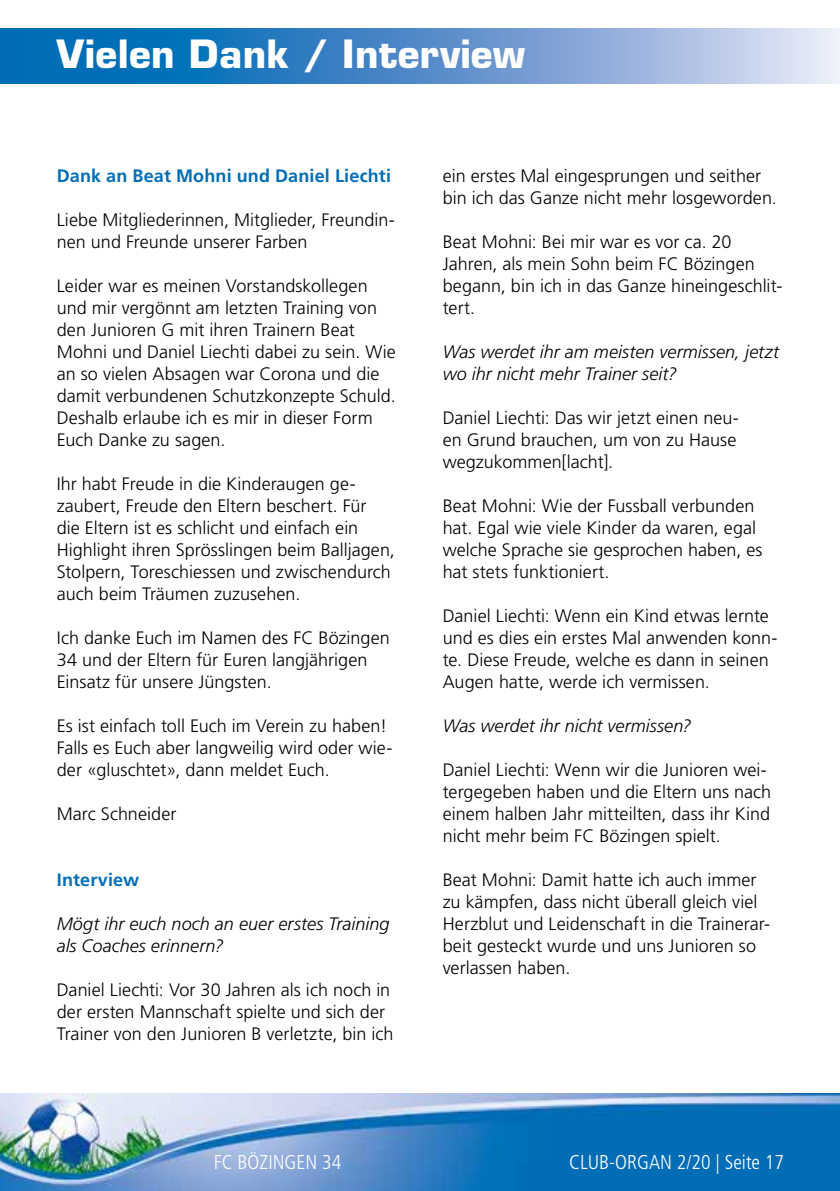
<style>
.page{position:relative;width:840px;height:1191px;background:#fff}
.page>*{position:absolute;margin:0;border:0;box-sizing:border-box;transform-origin:0 0}
.t1{font:700 38px "Eurostile LT Std";letter-spacing:.01em;color:#fff}
.t2{font:300 condensed 20px "Frutiger LT Std";color:#fff}
.t3{font:300 18px/22px "Frutiger LT Std";color:#000}
.t4{font:italic 300 18px/22px "Frutiger LT Std";color:#000}
.t5{font:700 18px "Frutiger LT Std";letter-spacing:.01em;color:#006db6}
</style>
<div class="page">
<img style="left:0;top:1093px;width:839px;height:98px">
<svg style="left:0;top:28px;width:839px;height:56px;background:#5a96cd"></svg>
<h1 class="t1" style="left:57px;top:31px;width:469px">Vielen Dank / Interview</h1>
<p class="t5" style="left:57px;top:165px;width:336px">Dank an Beat Mohni und Daniel Liechti</p>
<p class="t3" style="left:57px;top:209px;width:339px">Liebe Mitgliederinnen, Mitglieder, Freundin&shy;nen und Freunde unserer Farben</p>
<p class="t3" style="left:57px;top:275px;width:340px">Leider war es meinen Vorstandskollegen und mir vergönnt am letzten Training von den Junioren G mit ihren Trainern Beat Mohni und Daniel Liechti dabei zu sein. Wie an so vielen Absagen war Corona und die damit verbundenen Schutzkonzepte Schuld.<br>Deshalb erlaube ich es mir in dieser Form Euch Danke zu sagen.</p>
<p class="t3" style="left:57px;top:473px;width:339px">Ihr habt Freude in die Kinderaugen ge&shy;zaubert, Freude den Eltern beschert. Für<br>die Eltern ist es schlicht und einfach ein Highlight ihren Sprösslingen beim Balljagen, Stolpern, Toreschiessen und zwischendurch auch beim Träumen zuzusehen.</p>
<p class="t3" style="left:57px;top:627px;width:334px">Ich danke Euch im Namen des FC Bözingen<br>34 und der Eltern für Euren langjährigen<br>Einsatz für unsere Jüngsten.</p>
<p class="t3" style="left:57px;top:715px;width:337px">Es ist einfach toll Euch im Verein zu haben!<br>Falls es Euch aber langweilig wird oder wie&shy;der «gluschtet», dann meldet Euch.</p>
<p class="t3" style="left:57px;top:803px;width:121px">Marc Schneider</p>
<p class="t5" style="left:57px;top:869px;width:84px">Interview</p>
<p class="t4" style="left:57px;top:913px;width:334px">Mögt ihr euch noch an euer erstes Training als Coaches erinnern?</p>
<p class="t3" style="left:57px;top:979px;width:338px">Daniel Liechti: Vor 30 Jahren als ich noch in der ersten Mannschaft spielte und sich der<br>Trainer von den Junioren B verletzte, bin ich</p>
<p class="t3" style="left:442px;top:165px;width:335px">ein erstes Mal eingesprungen und seither bin ich das Ganze nicht mehr losgeworden.</p>
<p class="t3" style="left:442px;top:231px;width:341px">Beat Mohni: Bei mir war es vor ca. 20<br>Jahren, als mein Sohn beim FC Bözingen begann, bin ich in das Ganze hineingeschlit&shy;tert.</p>
<p class="t4" style="left:442px;top:341px;width:338px">Was werdet ihr am meisten vermissen, jetzt wo ihr nicht mehr Trainer seit?</p>
<p class="t3" style="left:442px;top:407px;width:297px">Daniel Liechti: Das wir jetzt einen neu&shy;en Grund brauchen, um von zu Hause wegzukommen[lacht].</p>
<p class="t3" style="left:442px;top:495px;width:321px">Beat Mohni: Wie der Fussball verbunden hat. Egal wie viele Kinder da waren, egal welche Sprache sie gesprochen haben, es hat stets funktioniert.</p>
<p class="t3" style="left:442px;top:605px;width:336px">Daniel Liechti: Wenn ein Kind etwas lernte und es dies ein erstes Mal anwenden konn&shy;te. Diese Freude, welche es dann in seinen Augen hatte, werde ich vermissen.</p>
<p class="t4" style="left:442px;top:715px;width:250px">Was werdet ihr nicht vermissen?</p>
<p class="t3" style="left:442px;top:759px;width:330px">Daniel Liechti: Wenn wir die Junioren wei&shy;tergegeben haben und die Eltern uns nach einem halben Jahr mitteilten, dass ihr Kind nicht mehr beim FC Bözingen spielt.</p>
<p class="t3" style="left:442px;top:869px;width:329px">Beat Mohni: Damit hatte ich auch immer zu kämpfen, dass nicht überall gleich viel Herzblut und Leidenschaft in die Trainerar&shy;beit gesteckt wurde und uns Junioren so verlassen haben.</p>
<p class="t2" style="left:214px;top:1150px;width:129px">FC BÖZINGEN 34</p>
<p class="t2" style="left:569px;top:1150px;width:216px">CLUB-ORGAN 2/20 | Seite 17</p>
</div>
